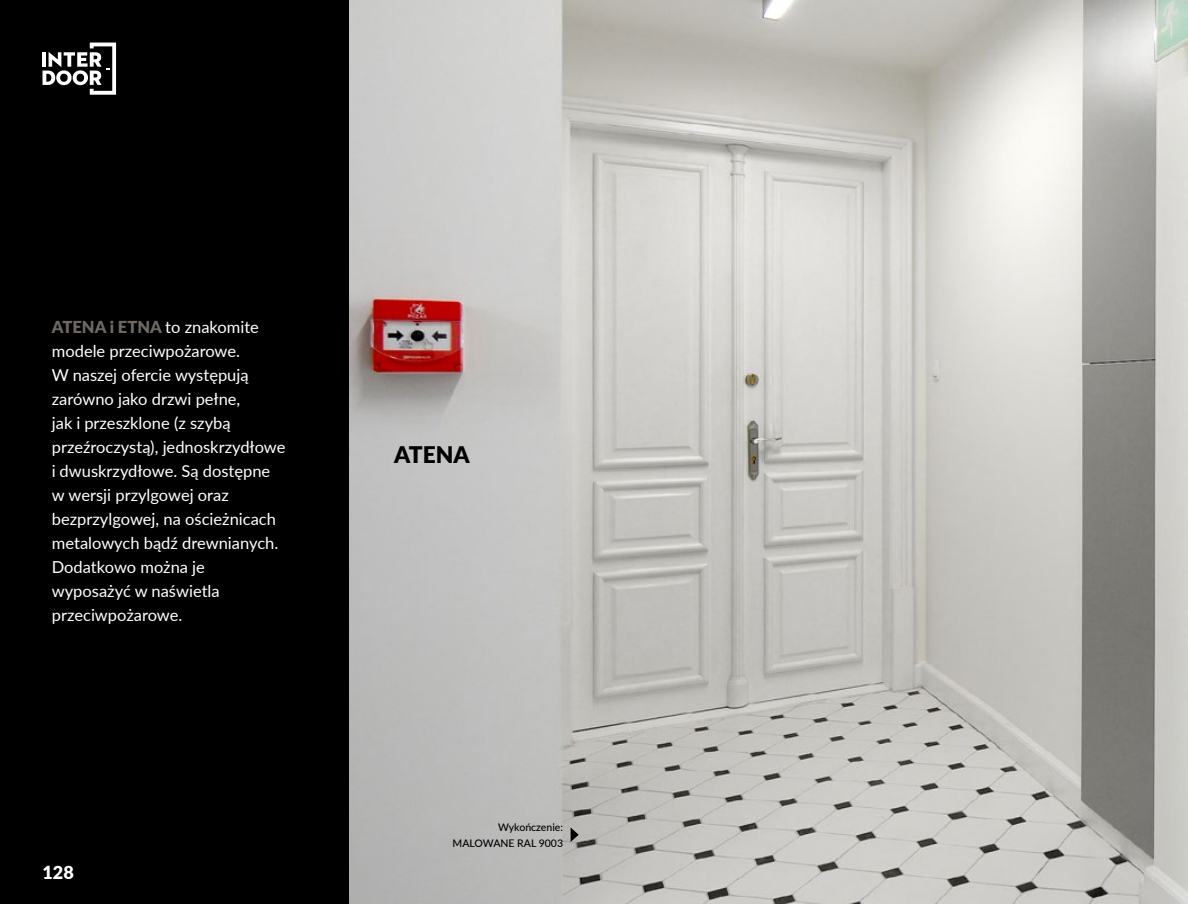
<style>
.page{position:relative;width:1188px;height:904px;background:#fff}
.page>*{position:absolute;margin:0;border:0;box-sizing:border-box;transform-origin:0 0}
.t1{font:900 22.8px "Lato";color:#000}
.t2{font:900 18px "Lato";color:#fff}
.t3{font:16.5px/24px "Lato";color:#fff}
.t4{font:500 10.5px/15px "Lato";color:#000;text-align:right}
.s1{font-weight:900;color:#6e6864}
</style>
<div class="page">
<img style="left:349px;top:0;width:839px;height:904px">
<div style="left:0;top:0;width:349px;height:904px;background:#000"></div>
<svg style="left:571px;top:827px;width:8px;height:15px"></svg>
<svg style="left:43px;top:43px;width:73px;height:52px"></svg>
<p class="t3" style="left:52px;top:314px;width:235px"><span class="s1">ATENA i ETNA</span> to znakomite modele przeciwpożarowe.<br>W naszej ofercie występują zarówno jako drzwi pełne,<br>jak i przeszklone (z szybą przeźroczystą), jednoskrzydłowe i dwuskrzydłowe. Są dostępne w wersji przylgowej oraz bezprzylgowej, na ościeżnicach metalowych bądź drewnianych.<br>Dodatkowo można je wyposażyć w naświetla przeciwpożarowe.</p>
<p class="t2" style="left:43px;top:858px;width:33px">128</p>
<h1 class="t1" style="left:394px;top:437px;width:77px">ATENA</h1>
<p class="t4" style="left:453px;top:819px;width:112px">Wykończenie:<br>MALOWANE RAL 9003</p>
</div>
